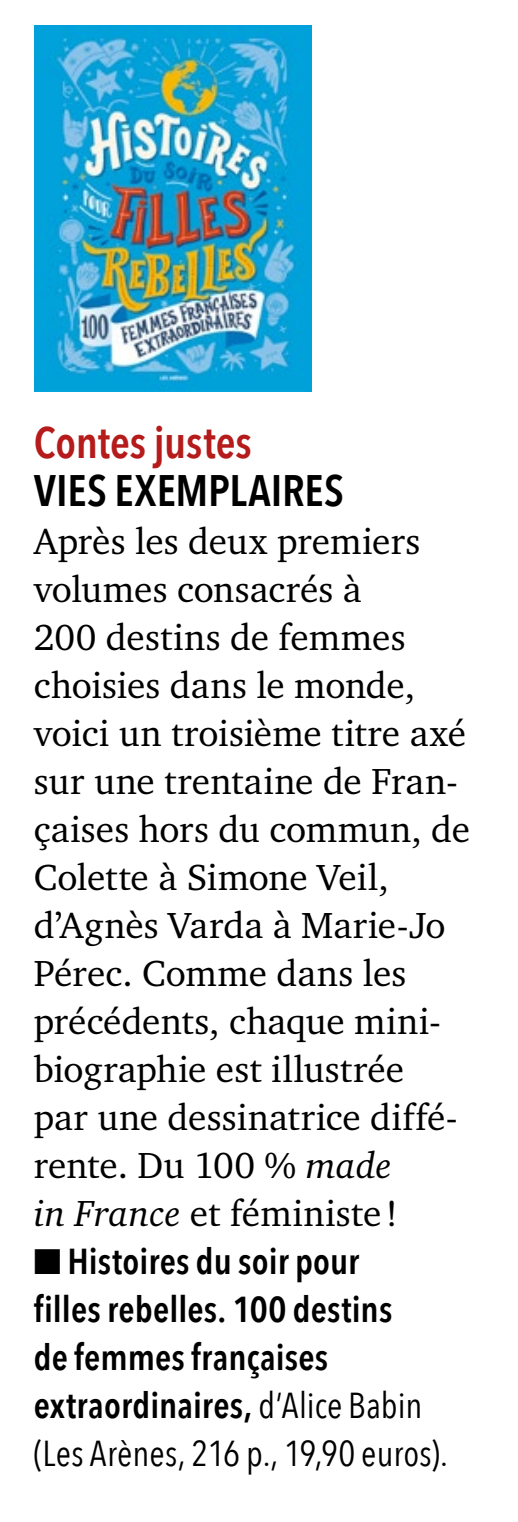
<style>
.page{position:relative;width:518px;height:1522px;background:#fff}
.page>*{position:absolute;margin:0;border:0;box-sizing:border-box;transform-origin:0 0}
.t1{font:600 44px "Avenir Next Condensed";color:#000}
.t2{font:600 44px "Avenir Next Condensed";letter-spacing:-.005em;color:#b51b1a}
.t3{font:37.2px/48px "Charter IT Cby BT";letter-spacing:.005em;color:#000}
.t4{font:600 36px/48px "Avenir Next Condensed";letter-spacing:.005em;color:#000}
.s1{font-style:italic}
.s2{font-weight:400}
</style>
<div class="page">
<img style="left:34px;top:25px;width:277px;height:367px">
<p class="t2" style="left:34px;top:404px;width:219px">Contes justes</p>
<p class="t1" style="left:34px;top:452px;width:311px">VIES EXEMPLAIRES</p>
<p class="t3" style="left:34px;top:516px;width:437px">Après les deux premiers volumes consacrés à<br>200 destins de femmes choisies dans le monde, voici un troisième titre axé sur une trentaine de Fran&shy;çaises hors du commun, de<br>Colette à Simone Veil, d’Agnès Varda à Marie-Jo<br>Pérec. Comme dans les précédents, chaque mini&shy;biographie est illustrée<br>par une dessinatrice diffé&shy;rente. Du 100 % <span class="s1">made<br>in France</span> et féministe!</p>
<p class="t4" style="left:34px;top:1236px;width:415px">■ Histoires du soir pour<br>filles rebelles. 100 destins<br>de femmes françaises extraordinaires, <span class="s2">d’Alice Babin (Les Arènes, 216 p., 19,90 euros).</span></p>
</div>
